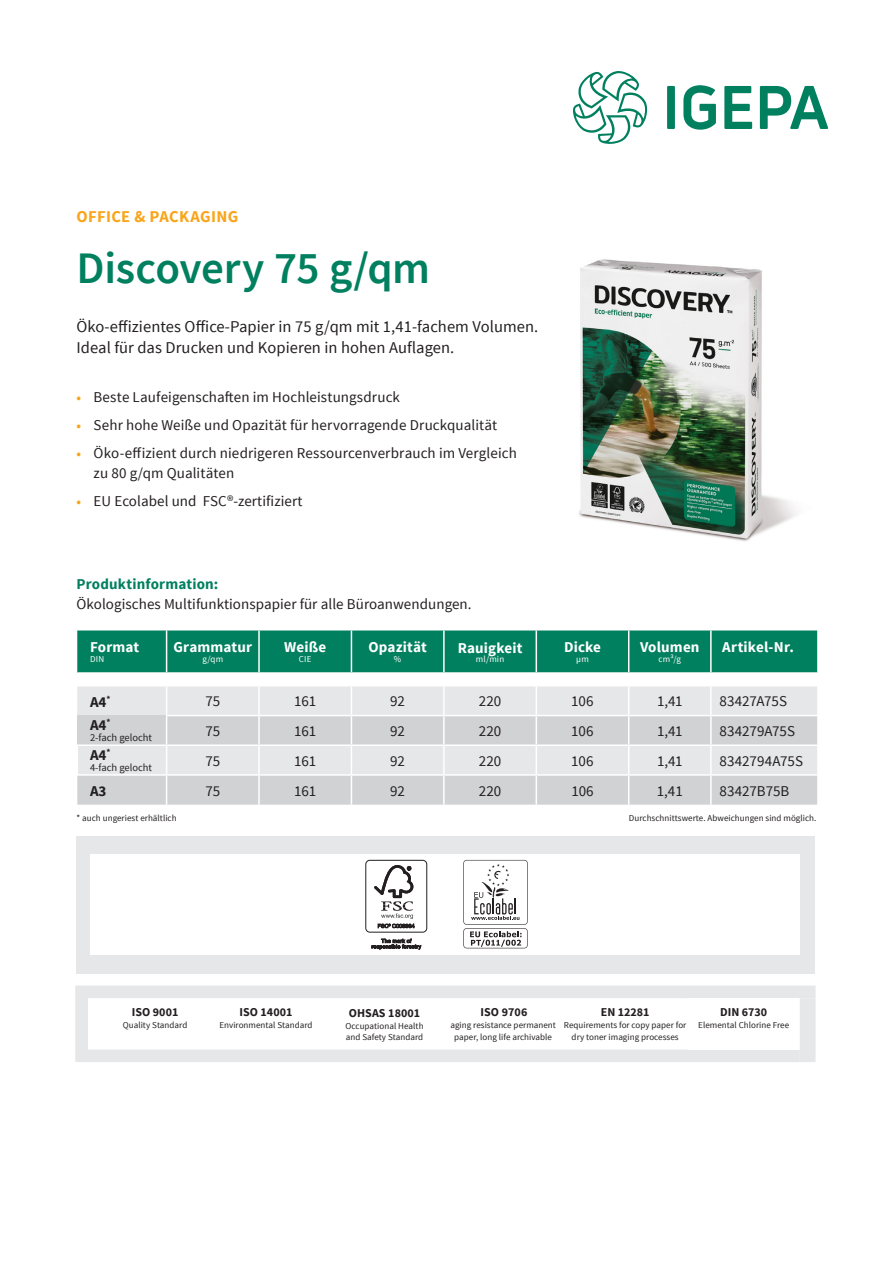
<style>
.page{position:relative;width:893px;height:1263px;background:#fff}
.page>*{position:absolute;margin:0;border:0;box-sizing:border-box;transform-origin:0 0}
.t1{font:600 45px "Source Sans Pro";letter-spacing:-.005em;color:#00805f}
.t2{font:16.5px/21px "Source Sans Pro";letter-spacing:.005em;color:#231f20}
.t3{font:700 16.5px "Source Sans Pro";letter-spacing:.02em;color:#f9a51b}
.t4{font:15px/19.5px "Source Sans Pro";letter-spacing:.005em;color:#231f20}
.t5{font:700 15px "Source Sans Pro";letter-spacing:.01em;color:#fff}
.t6{font:700 15px "Source Sans Pro";letter-spacing:.01em;color:#00805f}
.t7{font:700 15px "Source Sans Pro";color:#231f20}
.t8{font:700 12px "Source Sans Pro";letter-spacing:.005em;color:#231f20}
.t9{font:10.5px "Source Sans Pro";color:#231f20}
.t10{font:9px/12px "Source Sans Pro";letter-spacing:.005em;color:#231f20;text-align:center}
.t11{font:9px "Source Sans Pro";letter-spacing:.025em;color:#fff}
.s1{font-weight:700;font-size:13.5px;color:#f9a51b}
</style>
<div class="page">
<svg style="left:75px;top:985px;width:740px;height:77px;background:#e7e8e9"></svg>
<svg style="left:88px;top:998px;width:600px;height:51px"></svg>
<div style="left:688px;top:998px;width:112px;height:51px;background:#fff"></div>
<svg style="left:800px;top:998px;width:15px;height:64px"></svg>
<div style="left:76px;top:836px;width:739px;height:138px;background:#e6e7e9"></div>
<div style="left:90px;top:854px;width:710px;height:101px;background:#fff"></div>
<svg style="left:77px;top:630px;width:740px;height:175px;background:#abcac3"></svg>
<hr style="left:258px;top:746px;width:2px;height:28px;background:#fff">
<hr style="left:167px;top:774px;width:92px;height:2px;background:#fff">
<div style="left:365px;top:860px;width:62px;height:72px;border:1px solid #231f20;border-radius:4px"></div>
<svg style="left:372px;top:939px;width:49px;height:11px"></svg>
<svg style="left:374px;top:865px;width:41px;height:63px"></svg>
<svg style="left:463px;top:860px;width:65px;height:88px"></svg>
<img style="left:579px;top:259px;width:218px;height:282px">
<svg style="left:683px;top:85px;width:33px;height:45px"></svg>
<div style="left:667px;top:86px;width:8px;height:43px;background:#00805f"></div>
<svg style="left:724px;top:86px;width:28px;height:43px"></svg>
<svg style="left:760px;top:86px;width:68px;height:43px"></svg>
<svg style="left:573px;top:71px;width:74px;height:73px"></svg>
<p class="t3" style="left:77px;top:206px;width:163px">OFFICE &amp; PACKAGING</p>
<h1 class="t1" style="left:77px;top:240px;width:355px">Discovery 75 g/qm</h1>
<p class="t2" style="left:77px;top:316px;width:463px">Öko-effizientes Office-Papier in 75 g/qm mit 1,41-fachem Volumen.<br>Ideal für das Drucken und Kopieren in hohen Auflagen.</p>
<p class="t4" style="left:77px;top:388px;width:325px"><span class="s1">•</span> Beste Laufeigenschaften im Hochleistungsdruck</p>
<p class="t4" style="left:77px;top:416px;width:422px"><span class="s1">•</span> Sehr hohe Weiße und Opazität für hervorragende Druckqualität</p>
<p class="t4" style="left:94px;top:444px;width:425px;text-indent:-17px"><span class="s1">•</span> Öko-effizient durch niedrigeren Ressourcenverbrauch im Vergleich zu 80 g/qm Qualitäten</p>
<p class="t4" style="left:77px;top:491px;width:227px"><span class="s1">•</span> EU Ecolabel und FSC®-zertifiziert</p>
<p class="t6" style="left:77px;top:574px;width:143px">Produktinformation:</p>
<p class="t4" style="left:77px;top:594px;width:397px">Ökologisches Multifunktionspapier für alle Büroanwendungen.</p>
<p class="t5" style="left:90px;top:637px;width:51px">Format</p>
<p class="t11" style="left:90px;top:654px;width:16px">DIN</p>
<p class="t5" style="left:173px;top:637px;width:80px">Grammatur</p>
<p class="t11" style="left:202px;top:654px;width:22px">g/qm</p>
<p class="t5" style="left:284px;top:637px;width:44px">Weiße</p>
<p class="t11" style="left:299px;top:654px;width:14px">CIE</p>
<p class="t5" style="left:368px;top:637px;width:60px">Opazität</p>
<p class="t11" style="left:394px;top:654px;width:9px">%</p>
<p class="t5" style="left:458px;top:638px;width:66px">Rauigkeit</p>
<p class="t11" style="left:476px;top:653px;width:30px">ml/min</p>
<p class="t5" style="left:564px;top:637px;width:39px">Dicke</p>
<p class="t11" style="left:576px;top:654px;width:14px">µm</p>
<p class="t5" style="left:640px;top:637px;width:61px">Volumen</p>
<p class="t11" style="left:659px;top:654px;width:24px">cm³/g</p>
<p class="t5" style="left:722px;top:637px;width:73px">Artikel-Nr.</p>
<p class="t7" style="left:90px;top:692px;width:22px">A4<sup>*</sup></p>
<p class="t4" style="left:205px;top:692px;width:16px">75</p>
<p class="t4" style="left:294px;top:692px;width:23px">161</p>
<p class="t4" style="left:390px;top:692px;width:16px">92</p>
<p class="t4" style="left:479px;top:692px;width:24px">220</p>
<p class="t4" style="left:571px;top:692px;width:24px">106</p>
<p class="t4" style="left:657px;top:692px;width:27px">1,41</p>
<p class="t4" style="left:719px;top:692px;width:69px">83427A75S</p>
<p class="t7" style="left:90px;top:716px;width:22px">A4<sup>*</sup></p>
<p class="t9" style="left:90px;top:731px;width:64px">2-fach gelocht</p>
<p class="t4" style="left:205px;top:721px;width:16px">75</p>
<p class="t4" style="left:294px;top:721px;width:23px">161</p>
<p class="t4" style="left:390px;top:721px;width:16px">92</p>
<p class="t4" style="left:479px;top:721px;width:24px">220</p>
<p class="t4" style="left:571px;top:721px;width:24px">106</p>
<p class="t4" style="left:657px;top:721px;width:27px">1,41</p>
<p class="t4" style="left:719px;top:721px;width:77px">834279A75S</p>
<p class="t7" style="left:90px;top:746px;width:22px">A4<sup>*</sup></p>
<p class="t9" style="left:90px;top:761px;width:64px">4-fach gelocht</p>
<p class="t4" style="left:205px;top:751px;width:16px">75</p>
<p class="t4" style="left:294px;top:751px;width:23px">161</p>
<p class="t4" style="left:390px;top:751px;width:16px">92</p>
<p class="t4" style="left:479px;top:751px;width:24px">220</p>
<p class="t4" style="left:571px;top:751px;width:24px">106</p>
<p class="t4" style="left:657px;top:751px;width:27px">1,41</p>
<p class="t4" style="left:719px;top:751px;width:85px">8342794A75S</p>
<p class="t7" style="left:90px;top:781px;width:18px">A3</p>
<p class="t4" style="left:205px;top:781px;width:16px">75</p>
<p class="t4" style="left:294px;top:781px;width:24px">161</p>
<p class="t4" style="left:390px;top:781px;width:16px">92</p>
<p class="t4" style="left:479px;top:781px;width:24px">220</p>
<p class="t4" style="left:571px;top:781px;width:24px">106</p>
<p class="t4" style="left:657px;top:781px;width:28px">1,41</p>
<p class="t4" style="left:719px;top:781px;width:71px">83427B75B</p>
<p class="t10" style="left:77px;top:812px;width:102px">* auch ungeriest erhältlich</p>
<p class="t10" style="left:629px;top:812px;width:189px">Durchschnittswerte. Abweichungen sind möglich.</p>
<p class="t8" style="left:132px;top:1005px;width:48px">ISO 9001</p>
<p class="t10" style="left:123px;top:1019px;width:66px">Quality Standard</p>
<p class="t8" style="left:239px;top:1005px;width:55px">ISO 14001</p>
<p class="t10" style="left:219px;top:1019px;width:95px">Environmental Standard</p>
<p class="t8" style="left:349px;top:1005px;width:73px">OHSAS 18001</p>
<p class="t10" style="left:346px;top:1021px;width:80px;line-height:10.8px;text-align:left">Occupational Health and Safety Standard</p>
<p class="t8" style="left:481px;top:1005px;width:48px">ISO 9706</p>
<p class="t10" style="left:450px;top:1019px;width:107px">aging resistance permanent paper, long life archivable</p>
<p class="t8" style="left:601px;top:1005px;width:50px">EN 12281</p>
<p class="t10" style="left:564px;top:1019px;width:124px">Requirements for copy paper for dry toner imaging processes</p>
<p class="t8" style="left:720px;top:1005px;width:49px">DIN 6730</p>
<p class="t10" style="left:698px;top:1019px;width:92px">Elemental Chlorine Free</p>
</div>
